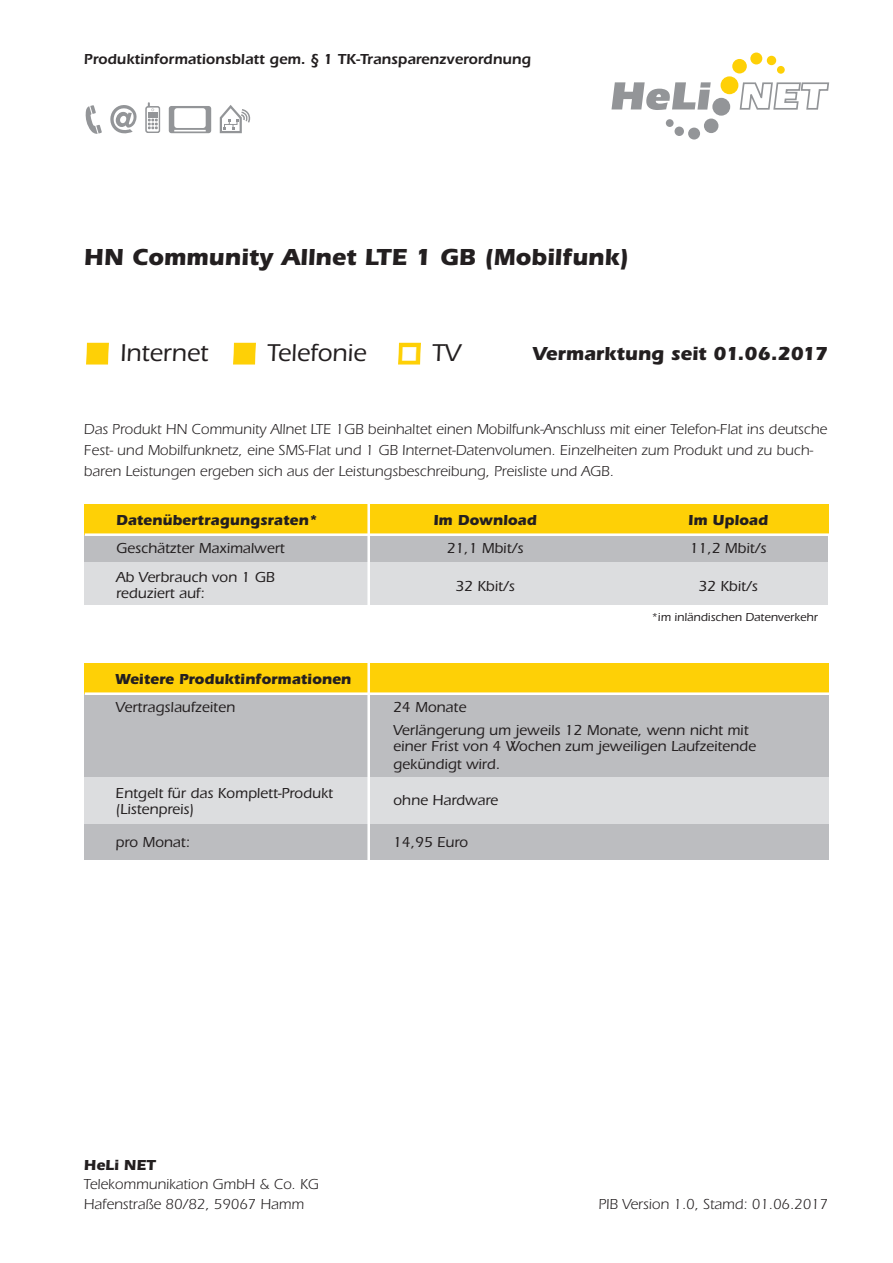
<style>
.page{position:relative;width:893px;height:1263px;background:#fff}
.page>*{position:absolute;margin:0;border:0;box-sizing:border-box;transform-origin:0 0}
.t1{font:500 25.2px "ITC Eras Std";color:#231f20}
.t2{font:700 24px "ITC Eras Std";color:#231f20}
.t3{font:700 19.5px "ITC Eras Std";color:#231f20}
.t4{font:15px/21px "ITC Eras Std";color:#231f20}
.t5{font:500 15px "ITC Eras Std";color:#231f20}
.t6{font:700 15px "ITC Eras Std";color:#231f20}
.t7{font:600 15px "ITC Eras Std";color:#231f20}
.t8{font:500 12px "ITC Eras Std";color:#231f20}
.s1{font-size:45.3px;color:#fed006}
.s2{font-size:45.3px;color:#fff}
</style>
<div class="page">
<div style="left:84px;top:693px;width:744px;height:167px;background:#bcbdc0"></div>
<div style="left:85px;top:530px;width:743px;height:65px;background:#bcbdc0"></div>
<svg style="left:611px;top:82px;width:100px;height:28px"></svg>
<svg style="left:739px;top:82px;width:91px;height:28px"></svg>
<div style="left:712px;top:98px;width:18px;height:18px;background:#939598;border-radius:50%"></div>
<div style="left:704px;top:119px;width:14px;height:14px;background:#939598;border-radius:50%"></div>
<div style="left:688px;top:128px;width:12px;height:12px;background:#939598;border-radius:50%"></div>
<div style="left:674px;top:127px;width:10px;height:9px;background:#939598;border-radius:50%"></div>
<div style="left:666px;top:119px;width:8px;height:8px;background:#939598;border-radius:50%"></div>
<div style="left:777px;top:66px;width:8px;height:8px;background:#fed006;border-radius:50%"></div>
<div style="left:767px;top:56px;width:9px;height:9px;background:#fed006;border-radius:50%"></div>
<div style="left:750px;top:53px;width:12px;height:11px;background:#fed006;border-radius:50%"></div>
<div style="left:732px;top:59px;width:15px;height:14px;background:#fed006;border-radius:50%"></div>
<div style="left:721px;top:76px;width:17px;height:18px;background:#fed006;border-radius:50%"></div>
<svg style="left:169px;top:106px;width:42px;height:27px"></svg>
<svg style="left:219px;top:105px;width:32px;height:29px"></svg>
<svg style="left:110px;top:105px;width:27px;height:29px"></svg>
<svg style="left:85px;top:105px;width:17px;height:29px"></svg>
<div style="left:145px;top:106px;width:15px;height:27px;border:2px solid #939598;border-radius:2px"></div>
<div style="left:148px;top:112px;width:10px;height:5px;background:#939598"></div>
<svg style="left:148px;top:103px;width:7px;height:9px"></svg>
<svg style="left:148px;top:119px;width:10px;height:10px"></svg>
<svg style="left:86px;top:342px;width:23px;height:23px"></svg>
<svg style="left:233px;top:342px;width:23px;height:23px"></svg>
<svg style="left:398px;top:342px;width:23px;height:23px"></svg>
<div style="left:84px;top:504px;width:745px;height:30px;background:#fed006"></div>
<div style="left:84px;top:563px;width:744px;height:42px;background:#dcdddf"></div>
<div style="left:84px;top:663px;width:744px;height:30px;background:#fed006"></div>
<div style="left:84px;top:777px;width:745px;height:46px;background:#dcdddf"></div>
<hr style="left:367px;top:504px;width:3px;height:101px;background:#fff">
<hr style="left:85px;top:533px;width:744px;height:3px;background:#fff">
<hr style="left:367px;top:663px;width:3px;height:197px;background:#fff">
<hr style="left:85px;top:692px;width:744px;height:3px;background:#fff">
<p class="t7" style="left:84px;top:50px;width:449px">Produktinformationsblatt gem. § 1 TK-Transparenzverordnung</p>
<p class="t2" style="left:84px;top:243px;width:547px">HN Community Allnet LTE 1 GB (Mobilfunk)</p>
<p class="t1" style="left:84px;top:339px;width:378px"><span class="s1">•</span> Internet <span class="s1">•</span> Telefonie <span class="s2">•</span> TV</p>
<p class="t3" style="left:532px;top:342px;width:297px">Vermarktung seit 01.06.2017</p>
<p class="t4" style="left:84px;top:418px;width:745px">Das Produkt HN Community Allnet LTE 1GB beinhaltet einen Mobilfunk-Anschluss mit einer Telefon-Flat ins deutsche<br>Fest- und Mobilfunknetz, eine SMS-Flat und 1 GB Internet-Datenvolumen. Einzelheiten zum Produkt und zu buch&shy;baren Leistungen ergeben sich aus der Leistungsbeschreibung, Preisliste und AGB.</p>
<p class="t6" style="left:116px;top:511px;width:203px">Datenübertragungsraten*</p>
<p class="t6" style="left:433px;top:511px;width:105px">Im Download</p>
<p class="t6" style="left:688px;top:511px;width:81px">Im Upload</p>
<p class="t5" style="left:116px;top:540px;width:170px">Geschätzter Maximalwert</p>
<p class="t5" style="left:447px;top:540px;width:78px">21,1 Mbit/s</p>
<p class="t5" style="left:690px;top:540px;width:78px">11,2 Mbit/s</p>
<p class="t5" style="left:116px;top:568px;width:160px">Ab Verbrauch von 1 GB</p>
<p class="t5" style="left:455px;top:577px;width:61px">32 Kbit/s</p>
<p class="t5" style="left:698px;top:577px;width:61px">32 Kbit/s</p>
<p class="t5" style="left:116px;top:585px;width:90px">reduziert auf:</p>
<p class="t8" style="left:652px;top:610px;width:168px">*im inländischen Datenverkehr</p>
<p class="t6" style="left:116px;top:670px;width:237px">Weitere Produktinformationen</p>
<p class="t5" style="left:116px;top:699px;width:121px">Vertragslaufzeiten</p>
<p class="t5" style="left:393px;top:699px;width:75px">24 Monate</p>
<p class="t5" style="left:393px;top:721px;width:357px">Verlängerung um jeweils 12 Monate, wenn nicht mit</p>
<p class="t5" style="left:393px;top:738px;width:364px">einer Frist von 4 Wochen zum jeweiligen Laufzeitende</p>
<p class="t5" style="left:393px;top:756px;width:108px">gekündigt wird.</p>
<p class="t5" style="left:116px;top:784px;width:219px">Entgelt für das Komplett-Produkt</p>
<p class="t5" style="left:393px;top:792px;width:107px">ohne Hardware</p>
<p class="t5" style="left:116px;top:801px;width:80px">(Listenpreis)</p>
<p class="t5" style="left:116px;top:834px;width:76px">pro Monat:</p>
<p class="t5" style="left:393px;top:834px;width:76px">14,95 Euro</p>
<p class="t6" style="left:84px;top:1156px;width:73px">HeLi NET</p>
<p class="t4" style="left:84px;top:1174px;width:236px">Telekommunikation GmbH &amp; Co. KG</p>
<p class="t4" style="left:84px;top:1194px;width:222px">Hafenstraße 80/82, 59067 Hamm</p>
<p class="t4" style="left:598px;top:1194px;width:231px">PIB Version 1.0, Stamd: 01.06.2017</p>
</div>
